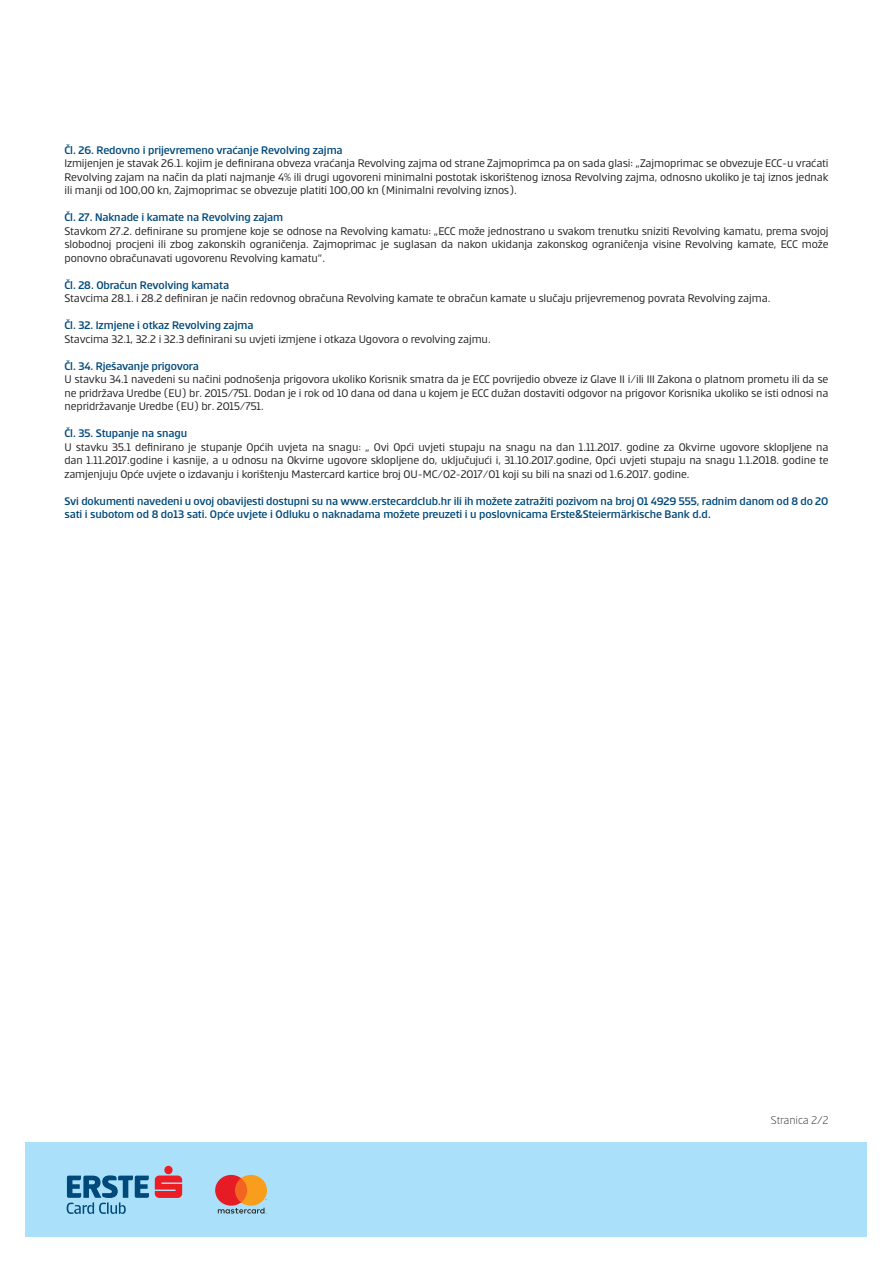
<style>
.page{position:relative;width:893px;height:1263px;background:#fff}
.page>*{position:absolute;margin:0;border:0;box-sizing:border-box;transform-origin:0 0}
.t1{font:12px/13.5px "Erste";letter-spacing:-.01em;color:#231f20;text-align:justify}
.t2{font:500 12px/13.5px "Erste";letter-spacing:-.01em;color:#00497b}
.t3{font:300 12px "Erste";letter-spacing:-.01em;color:#231f20}
</style>
<div class="page">
<div style="left:26px;top:1142px;width:841px;height:95px;background:#aae0f9"></div>
<svg style="left:155px;top:1166px;width:27px;height:32px"></svg>
<svg style="left:67px;top:1175px;width:82px;height:39px"></svg>
<svg style="left:215px;top:1175px;width:52px;height:39px"></svg>
<p class="t2" style="left:64px;top:143px;width:280px">Čl. 26. Redovno i prijevremeno vraćanje Revolving zajma</p>
<p class="t1" style="left:64px;top:157px;width:766px">Izmijenjen je stavak 26.1. kojim je definirana obveza vraćanja Revolving zajma od strane Zajmoprimca pa on sada glasi: „Zajmoprimac se obvezuje ECC-u vraćati Revolving zajam na način da plati najmanje 4% ili drugi ugovoreni minimalni postotak iskorištenog iznosa Revolving zajma, odnosno ukoliko je taj iznos jednak ili manji od 100,00 kn, Zajmoprimac se obvezuje platiti 100,00 kn (Minimalni revolving iznos).</p>
<p class="t2" style="left:64px;top:211px;width:220px">Čl. 27. Naknade i kamate na Revolving zajam</p>
<p class="t1" style="left:64px;top:224px;width:766px">Stavkom 27.2. definirane su promjene koje se odnose na Revolving kamatu: „ECC može jednostrano u svakom trenutku sniziti Revolving kamatu, prema svojoj slobodnoj procjeni ili zbog zakonskih ograničenja. Zajmoprimac je suglasan da nakon ukidanja zakonskog ograničenja visine Revolving kamate, ECC može ponovno obračunavati ugovorenu Revolving kamatu“.</p>
<p class="t2" style="left:64px;top:278px;width:166px">Čl. 28. Obračun Revolving kamata</p>
<p class="t1" style="left:64px;top:292px;width:707px">Stavcima 28.1. i 28.2 definiran je način redovnog obračuna Revolving kamate te obračun kamate u slučaju prijevremenog povrata Revolving zajma.</p>
<p class="t2" style="left:64px;top:319px;width:191px">Čl. 32. Izmjene i otkaz Revolving zajma</p>
<p class="t1" style="left:64px;top:332px;width:428px">Stavcima 32.1, 32.2 i 32.3 definirani su uvjeti izmjene i otkaza Ugovora o revolving zajmu.</p>
<p class="t2" style="left:64px;top:359px;width:136px">Čl. 34. Rješavanje prigovora</p>
<p class="t1" style="left:64px;top:373px;width:765px">U stavku 34.1 navedeni su načini podnošenja prigovora ukoliko Korisnik smatra da je ECC povrijedio obveze iz Glave II i/ili III Zakona o platnom prometu ili da se ne pridržava Uredbe (EU) br. 2015/751. Dodan je i rok od 10 dana od dana u kojem je ECC dužan dostaviti odgovor na prigovor Korisnika ukoliko se isti odnosi na nepridržavanje Uredbe (EU) br. 2015/751.</p>
<p class="t2" style="left:64px;top:427px;width:124px">Čl. 35. Stupanje na snagu</p>
<p class="t1" style="left:64px;top:440px;width:766px">U stavku 35.1 definirano je stupanje Općih uvjeta na snagu: „ Ovi Opći uvjeti stupaju na snagu na dan 1.11.2017. godine za Okvirne ugovore sklopljene na dan 1.11.2017.godine i kasnije, a u odnosu na Okvirne ugovore sklopljene do, uključujući i, 31.10.2017.godine, Opći uvjeti stupaju na snagu 1.1.2018. godine te zamjenjuju Opće uvjete o izdavanju i korištenju Mastercard kartice broj OU-MC/02-2017/01 koji su bili na snazi od 1.6.2017. godine.</p>
<p class="t2" style="left:64px;top:494px;width:765px">Svi dokumenti navedeni u ovoj obavijesti dostupni su na www.erstecardclub.hr ili ih možete zatražiti pozivom na broj 01 4929 555, radnim danom od 8 do 20 sati i subotom od 8 do13 sati. Opće uvjete i Odluku o naknadama možete preuzeti i u poslovnicama Erste&amp;Steiermärkische Bank d.d.</p>
<p class="t3" style="left:771px;top:1114px;width:59px">Stranica 2/2</p>
</div>
